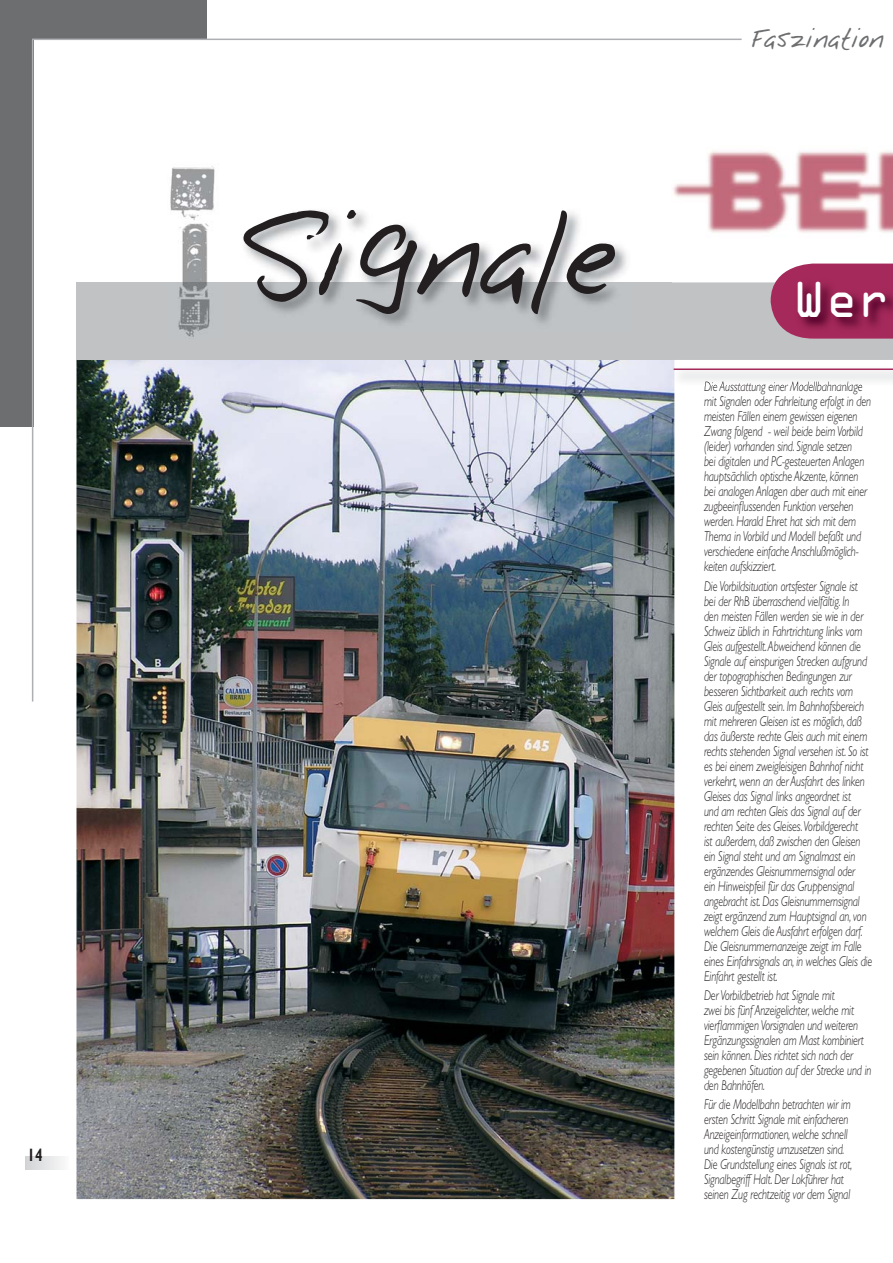
<style>
.page{position:relative;width:893px;height:1263px;background:#fff}
.page>*{position:absolute;margin:0;border:0;box-sizing:border-box;transform-origin:0 0}
.t1{font:105px "Notepad";color:#231f20}
.t2{font:45.3px "OCRA Alternate";color:#fff}
.t3{font:24px "Notepad";letter-spacing:.02em;color:#6c6e70}
.t4{font:700 18px "Gill Sans";color:#231f20;scale:.75 1}
.t5{font:italic 300 14.4px/15px "Gill Sans";letter-spacing:-.01em;color:#231f20;scale:.75 1}
</style>
<div class="page">
<svg style="left:25px;top:1156px;width:38px;height:13px"></svg>
<img style="left:648px;top:151px;width:245px;height:132px">
<img style="left:76px;top:360px;width:598px;height:839px">
<div style="left:76px;top:283px;width:817px;height:77px;background:#c0c2c4"></div>
<div style="left:28px;top:0;width:178px;height:40px;background:#6c6e70"></div>
<div style="left:0;top:0;width:33px;height:426px;background:#6c6e70"></div>
<hr style="left:32px;top:40px;width:1px;height:662px;background:#adafb2">
<hr style="left:32px;top:39px;width:710px;height:1px;background:#adafb2">
<img style="left:672px;top:245px;width:221px;height:140px">
<img style="left:766px;top:381px;width:97px;height:4px">
<img style="left:704px;top:381px;width:62px;height:4px">
<svg style="left:673px;top:247px;width:220px;height:123px"></svg>
<img style="left:794px;top:279px;width:99px;height:54px">
<img style="left:241px;top:211px;width:390px;height:114px">
<img style="left:167px;top:166px;width:54px;height:171px">
<p class="t4" style="left:28px;top:1149px;width:21px">14</p>
<h1 class="t1" style="left:243px;top:212px;width:373px">Signale</h1>
<h3 class="t3" style="left:752px;top:29px;width:133px">Faszination</h3>
<h2 class="t2" style="left:793px;top:284px;width:99px">Wer</h2>
<p class="t5" style="left:704px;top:381px;width:224px">Die Ausstattung einer Modellbahnanlage mit Signalen oder Fahrleitung erfolgt in den meisten Fällen einem gewissen eigenen Zwang folgend - weil beide beim Vorbild (leider) vorhanden sind. Signale setzen<br>bei digitalen und PC-gesteuerten Anlagen hauptsächlich optische Akzente, können bei analogen Anlagen aber auch mit einer zugbeeinflussenden Funktion versehen werden. Harald Ehret hat sich mit dem Thema in Vorbild und Modell befaßt und verschiedene einfache Anschlußmöglich&shy;keiten aufskizziert.</p>
<p class="t5" style="left:704px;top:580px;width:226px">Die Vorbildsituation ortsfester Signale ist bei der RhB überraschend vielfältig. In<br>den meisten Fällen werden sie wie in der Schweiz üblich in Fahrtrichtung links vom Gleis aufgestellt. Abweichend können die Signale auf einspurigen Strecken aufgrund der topographischen Bedingungen zur besseren Sichtbarkeit auch rechts vom Gleis aufgestellt sein. Im Bahnhofsbereich mit mehreren Gleisen ist es möglich, daß das äußerste rechte Gleis auch mit einem rechts stehenden Signal versehen ist. So ist es bei einem zweigleisigen Bahnhof nicht verkehrt, wenn an der Ausfahrt des linken Gleises das Signal links angeordnet ist<br>und am rechten Gleis das Signal auf der rechten Seite des Gleises. Vorbildgerecht<br>ist außerdem, daß zwischen den Gleisen ein Signal steht und am Signalmast ein ergänzendes Gleisnummernsignal oder<br>ein Hinweispfeil für das Gruppensignal angebracht ist. Das Gleisnummernsignal zeigt ergänzend zum Hauptsignal an, von welchem Gleis die Ausfahrt erfolgen darf.<br>Die Gleisnummernanzeige zeigt im Falle eines Einfahrsignals an, in welches Gleis die Einfahrt gestellt ist.</p>
<p class="t5" style="left:704px;top:989px;width:225px">Der Vorbildbetrieb hat Signale mit<br>zwei bis fünf Anzeigelichter, welche mit vierflammigen Vorsignalen und weiteren Ergänzungssignalen am Mast kombiniert sein können. Dies richtet sich nach der gegebenen Situation auf der Strecke und in den Bahnhöfen.</p>
<p class="t5" style="left:704px;top:1098px;width:199px">Für die Modellbahn betrachten wir im ersten Schritt Signale mit einfacheren Anzeigeinformationen, welche schnell und kostengünstig umzusetzen sind.<br>Die Grundstellung eines Signals ist rot, Signalbegriff Halt. Der Lokführer hat seinen Zug rechtzeitig vor dem Signal</p>
</div>
